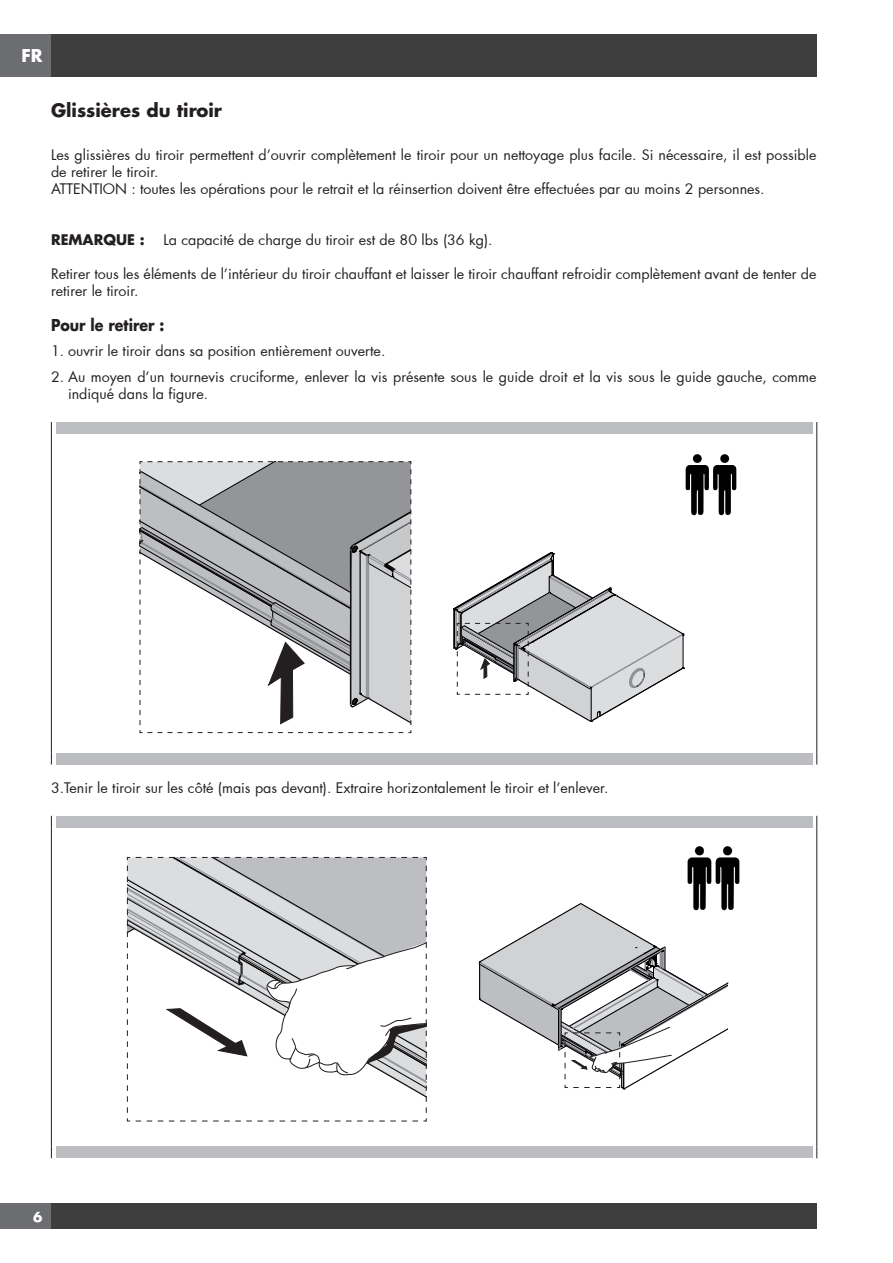
<style>
.page{position:relative;width:893px;height:1263px;background:#fff}
.page>*{position:absolute;margin:0;border:0;box-sizing:border-box;transform-origin:0 0}
.t1{font:700 18px "Futura Std";color:#231f20}
.t2{font:700 17.25px "Futura Std";color:#fff}
.t3{font:700 15.9px "Futura Std";color:#231f20;scale:.89 1}
.t4{font:14.25px/17.1px "Futura";color:#231f20}
.t5{font:700 14.25px "Futura Std";color:#231f20}
.t6{font:700 13.5px "Futura Std";color:#fff}
</style>
<div class="page">
<div style="left:0;top:34px;width:51px;height:43px;background:#6c6d70"></div>
<div style="left:51px;top:34px;width:765px;height:43px;background:#3e3e3f"></div>
<div style="left:0;top:1203px;width:51px;height:26px;background:#6c6d70"></div>
<div style="left:51px;top:1203px;width:765px;height:26px;background:#3e3e3f"></div>
<svg style="left:51px;top:422px;width:1px;height:12px"></svg>
<svg style="left:816px;top:422px;width:1px;height:12px"></svg>
<hr style="left:51px;top:434px;width:1px;height:319px;background:#231f20">
<hr style="left:816px;top:434px;width:1px;height:319px;background:#231f20">
<div style="left:56px;top:422px;width:757px;height:12px;background:#bcbdc0"></div>
<img style="left:685px;top:454px;width:52px;height:62px">
<svg style="left:453px;top:552px;width:231px;height:170px"></svg>
<svg style="left:139px;top:461px;width:273px;height:272px"></svg>
<div style="left:56px;top:753px;width:757px;height:11px;background:#bcbdc0"></div>
<hr style="left:51px;top:827px;width:1px;height:319px;background:#231f20">
<hr style="left:816px;top:827px;width:1px;height:319px;background:#231f20">
<svg style="left:51px;top:1146px;width:1px;height:12px"></svg>
<svg style="left:816px;top:1146px;width:1px;height:12px"></svg>
<div style="left:56px;top:816px;width:757px;height:11px;background:#bcbdc0"></div>
<img style="left:687px;top:846px;width:53px;height:64px">
<svg style="left:478px;top:902px;width:251px;height:188px"></svg>
<svg style="left:127px;top:857px;width:300px;height:265px"></svg>
<div style="left:56px;top:1146px;width:757px;height:12px;background:#bcbdc0"></div>
<p class="t2" style="left:21px;top:44px;width:23px">FR</p>
<p class="t1" style="left:51px;top:98px;width:173px">Glissières du tiroir</p>
<p class="t4" style="left:51px;top:146px;width:767px">Les glissières du tiroir permettent d’ouvrir complètement le tiroir pour un nettoyage plus facile. Si nécessaire, il est possible de retirer le tiroir.<br>ATTENTION : toutes les opérations pour le retrait et la réinsertion doivent être effectuées par au moins 2 personnes.</p>
<p class="t5" style="left:51px;top:230px;width:95px">REMARQUE :</p>
<p class="t4" style="left:163px;top:231px;width:331px">La capacité de charge du tiroir est de 80 lbs (36 kg).</p>
<p class="t4" style="left:51px;top:265px;width:767px">Retirer tous les éléments de l’intérieur du tiroir chauffant et laisser le tiroir chauffant refroidir complètement avant de tenter de retirer le tiroir.</p>
<p class="t3" style="left:51px;top:314px;width:129px">Pour le retirer :</p>
<p class="t4" style="left:51px;top:342px;width:336px">1. ouvrir le tiroir dans sa position entièrement ouverte.</p>
<p class="t4" style="left:68px;top:368px;width:750px;text-indent:-17px">2. Au moyen d’un tournevis cruciforme, enlever la vis présente sous le guide droit et la vis sous le guide gauche, comme indiqué dans la figure.</p>
<p class="t4" style="left:51px;top:779px;width:559px">3.Tenir le tiroir sur les côté (mais pas devant). Extraire horizontalement le tiroir et l’enlever.</p>
<p class="t6" style="left:33px;top:1208px;width:11px">6</p>
</div>
